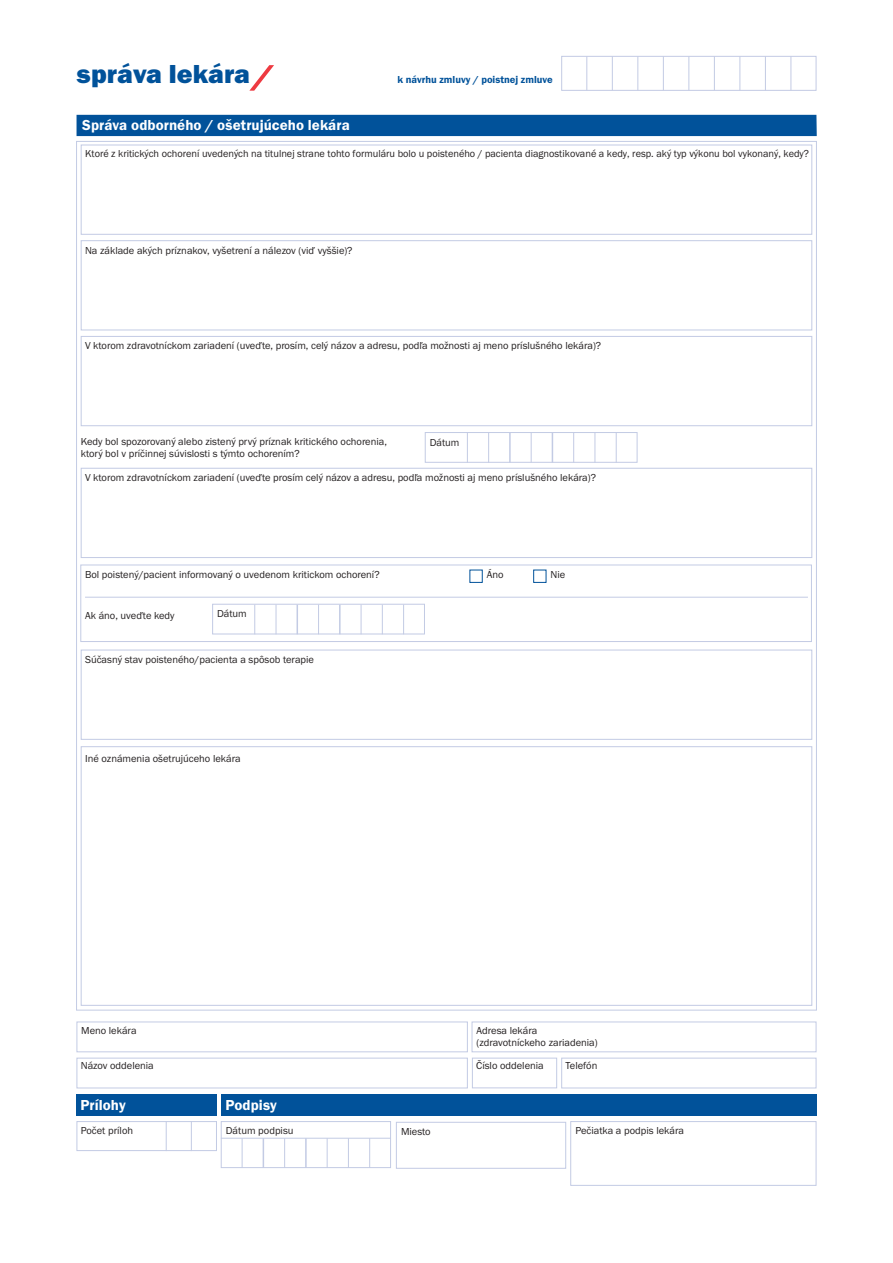
<style>
.page{position:relative;width:893px;height:1263px;background:#fff}
.page>*{position:absolute;margin:0;border:0;box-sizing:border-box;transform-origin:0 0}
.Title1Level{font:27px "Franklin Got Itc TEE Heav";color:#01529a}
.Nadpis{font:600 15px "Franklin Got Itc TEE";letter-spacing:.005em;color:#fff}
.t1{font:10.5px/12px "Franklin Got Itc TEE";color:#231f20}
.t2{font:600 10.5px "Franklin Got Itc TEE";color:#01529a}
</style>
<div class="page">
<div style="left:81px;top:145px;width:731px;height:90px;border:1px solid #c3cbe4"></div>
<div style="left:81px;top:240px;width:731px;height:90px;border:1px solid #c3cbe4"></div>
<div style="left:81px;top:336px;width:731px;height:90px;border:1px solid #c3cbe4"></div>
<div style="left:81px;top:468px;width:731px;height:90px;border:1px solid #c3cbe4"></div>
<div style="left:81px;top:650px;width:731px;height:90px;border:1px solid #c3cbe4"></div>
<div style="left:81px;top:746px;width:731px;height:260px;border:1px solid #c3cbe4"></div>
<div style="left:77px;top:115px;width:740px;height:21px;background:#01529a"></div>
<svg style="left:249px;top:65px;width:25px;height:26px"></svg>
<div style="left:469px;top:570px;width:14px;height:13px;border:1px solid #01529a"></div>
<div style="left:533px;top:570px;width:13px;height:13px;border:1px solid #01529a"></div>
<div style="left:80px;top:565px;width:732px;height:77px;border:1px solid #c3cbe4"></div>
<hr style="left:85px;top:597px;width:723px;height:1px;background:#c3cbe4">
<div style="left:472px;top:1058px;width:85px;height:30px;border:1px solid #c3cbe4"></div>
<div style="left:77px;top:1058px;width:391px;height:30px;border:1px solid #c3cbe4"></div>
<div style="left:472px;top:1021px;width:344px;height:31px;border:1px solid #c3cbe4"></div>
<div style="left:561px;top:1058px;width:255px;height:30px;border:1px solid #c3cbe4"></div>
<div style="left:77px;top:1021px;width:391px;height:31px;border:1px solid #c3cbe4"></div>
<div style="left:570px;top:1121px;width:246px;height:65px;border:1px solid #c3cbe4"></div>
<div style="left:396px;top:1122px;width:170px;height:47px;border:1px solid #c3cbe4"></div>
<div style="left:77px;top:1121px;width:140px;height:30px;border:1px solid #c3cbe4"></div>
<hr style="left:166px;top:1121px;width:1px;height:30px;background:#c3cbe4">
<hr style="left:191px;top:1121px;width:1px;height:30px;background:#c3cbe4">
<div style="left:221px;top:1121px;width:170px;height:47px;border:1px solid #c3cbe4"></div>
<hr style="left:242px;top:1138px;width:1px;height:30px;background:#c3cbe4">
<hr style="left:263px;top:1138px;width:1px;height:30px;background:#c3cbe4">
<hr style="left:284px;top:1138px;width:1px;height:30px;background:#c3cbe4">
<hr style="left:305px;top:1138px;width:2px;height:30px;background:#c3cbe4">
<hr style="left:327px;top:1138px;width:1px;height:30px;background:#c3cbe4">
<hr style="left:348px;top:1138px;width:1px;height:30px;background:#c3cbe4">
<hr style="left:369px;top:1138px;width:1px;height:30px;background:#c3cbe4">
<hr style="left:221px;top:1138px;width:170px;height:1px;background:#c3cbe4">
<div style="left:425px;top:432px;width:212px;height:31px;border:1px solid #c3cbe4"></div>
<hr style="left:488px;top:433px;width:1px;height:30px;background:#c3cbe4">
<hr style="left:467px;top:433px;width:1px;height:30px;background:#c3cbe4">
<hr style="left:509px;top:433px;width:2px;height:30px;background:#c3cbe4">
<hr style="left:531px;top:433px;width:1px;height:30px;background:#c3cbe4">
<hr style="left:552px;top:433px;width:1px;height:30px;background:#c3cbe4">
<hr style="left:573px;top:433px;width:1px;height:30px;background:#c3cbe4">
<hr style="left:595px;top:433px;width:1px;height:30px;background:#c3cbe4">
<hr style="left:616px;top:433px;width:1px;height:30px;background:#c3cbe4">
<div style="left:212px;top:604px;width:213px;height:30px;border:1px solid #c3cbe4"></div>
<svg style="left:276px;top:605px;width:1px;height:29px"></svg>
<svg style="left:254px;top:605px;width:1px;height:29px"></svg>
<svg style="left:297px;top:605px;width:1px;height:29px"></svg>
<svg style="left:318px;top:605px;width:1px;height:29px"></svg>
<hr style="left:339px;top:605px;width:2px;height:29px;background:#c3cbe4">
<svg style="left:361px;top:605px;width:1px;height:29px"></svg>
<svg style="left:382px;top:605px;width:1px;height:29px"></svg>
<svg style="left:403px;top:605px;width:1px;height:29px"></svg>
<div style="left:561px;top:56px;width:255px;height:35px;border:1px solid #c3cbe4"></div>
<hr style="left:612px;top:56px;width:1px;height:34px;background:#c3cbe4">
<hr style="left:637px;top:56px;width:1px;height:34px;background:#c3cbe4">
<hr style="left:663px;top:56px;width:1px;height:34px;background:#c3cbe4">
<hr style="left:688px;top:56px;width:1px;height:34px;background:#c3cbe4">
<hr style="left:714px;top:56px;width:1px;height:34px;background:#c3cbe4">
<hr style="left:739px;top:56px;width:1px;height:34px;background:#c3cbe4">
<hr style="left:765px;top:56px;width:1px;height:34px;background:#c3cbe4">
<hr style="left:790px;top:56px;width:1px;height:34px;background:#c3cbe4">
<hr style="left:586px;top:56px;width:1px;height:34px;background:#c3cbe4">
<div style="left:221px;top:1094px;width:595px;height:21px;background:#01529a"></div>
<div style="left:76px;top:1094px;width:141px;height:21px;background:#01529a"></div>
<p class="Title1Level" style="left:77px;top:58px;width:175px">správa lekára</p>
<p class="Nadpis" style="left:82px;top:117px;width:269px">Správa odborného / ošetrujúceho lekára</p>
<p class="t2" style="left:397px;top:73px;width:157px">k návrhu zmluvy / poistnej zmluve</p>
<p class="t1" style="left:85px;top:147px;width:726px">Ktoré z kritických ochorení uvedených na titulnej strane tohto formuláru bolo u poisteného / pacienta diagnostikované a kedy, resp. aký typ výkonu bol vykonaný, kedy?</p>
<p class="t1" style="left:85px;top:244px;width:269px">Na základe akých príznakov, vyšetrení a nálezov (viď vyššie)?</p>
<p class="t1" style="left:85px;top:340px;width:518px">V ktorom zdravotníckom zariadení (uveďte, prosím, celý názov a adresu, podľa možnosti aj meno príslušného lekára)?</p>
<p class="t1" style="left:81px;top:435px;width:308px">Kedy bol spozorovaný alebo zistený prvý príznak kritického ochorenia, ktorý bol v príčinnej súvislosti s týmto ochorením?</p>
<p class="t1" style="left:430px;top:436px;width:31px">Dátum</p>
<p class="t1" style="left:85px;top:472px;width:512px">V ktorom zdravotníckom zariadení (uveďte prosím celý názov a adresu, podľa možnosti aj meno príslušného lekára)?</p>
<p class="t1" style="left:85px;top:568px;width:296px">Bol poistený/pacient informovaný o uvedenom kritickom ochorení?</p>
<p class="t1" style="left:487px;top:568px;width:18px">Áno</p>
<p class="t1" style="left:551px;top:568px;width:16px">Nie</p>
<p class="t1" style="left:85px;top:610px;width:91px">Ak áno, uveďte kedy</p>
<p class="t1" style="left:217px;top:608px;width:31px">Dátum</p>
<p class="t1" style="left:85px;top:653px;width:230px">Súčasný stav poisteného/pacienta a spôsob terapie</p>
<p class="t1" style="left:85px;top:752px;width:157px">Iné oznámenia ošetrujúceho lekára</p>
<p class="t1" style="left:81px;top:1024px;width:57px">Meno lekára</p>
<p class="t1" style="left:477px;top:1024px;width:123px">Adresa lekára (zdravotníckeho zariadenia)</p>
<p class="t1" style="left:81px;top:1059px;width:75px">Názov oddelenia</p>
<p class="t1" style="left:476px;top:1059px;width:69px">Číslo oddelenia</p>
<p class="t1" style="left:566px;top:1059px;width:33px">Telefón</p>
<p class="Nadpis" style="left:80px;top:1097px;width:47px">Prílohy</p>
<p class="Nadpis" style="left:225px;top:1097px;width:53px">Podpisy</p>
<p class="t1" style="left:81px;top:1124px;width:54px">Počet príloh</p>
<p class="t1" style="left:226px;top:1125px;width:69px">Dátum podpisu</p>
<p class="t1" style="left:401px;top:1125px;width:31px">Miesto</p>
<p class="t1" style="left:575px;top:1125px;width:110px">Pečiatka a podpis lekára</p>
</div>
